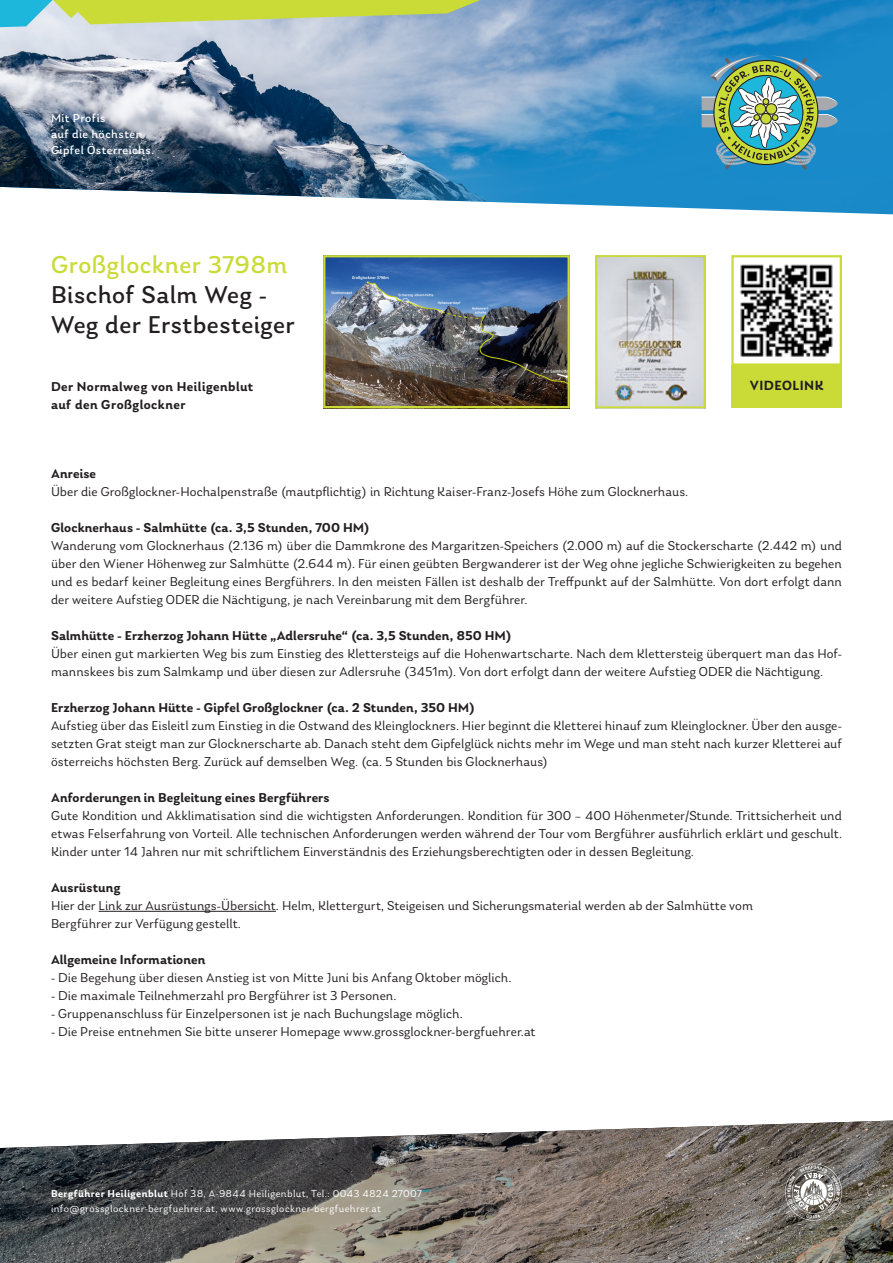
<style>
.page{position:relative;width:893px;height:1263px;background:#fff}
.page>*{position:absolute;margin:0;border:0;box-sizing:border-box;transform-origin:0 0}
.t1{font:25.5px "Laca";letter-spacing:.015em;color:#231f20}
.t2{font:25.5px "Laca";letter-spacing:.015em;color:#cadb37}
.t3{font:600 13.95px "Laca";letter-spacing:.03em;color:#231f20}
.t4{font:13.5px/18px "Laca";letter-spacing:.005em;color:#231f20;text-align:justify}
.t5{font:600 13.5px "Laca";letter-spacing:.01em;color:#231f20}
.t6{font:600 13.5px "Laca";letter-spacing:.03em;color:#231f20}
.t7{font:600 13.5px "Laca";letter-spacing:.035em;color:#231f20}
.t8{font:12.15px "Laca";letter-spacing:.035em;color:#fff}
.t9{font:10.5px "Laca";letter-spacing:.035em;color:#fff}
.s1{font-weight:600}
</style>
<div class="page">
<img style="left:0;top:0;width:893px;height:214px">
<img style="left:0;top:1120px;width:893px;height:143px">
<svg style="left:702px;top:55px;width:136px;height:115px;background:#69a298"></svg>
<svg style="left:0;top:0;width:480px;height:27px;background:#b6d17c"></svg>
<svg style="left:785px;top:1163px;width:57px;height:57px;background:#938f8b"></svg>
<img style="left:326px;top:258px;width:241px;height:147px">
<div style="left:323px;top:255px;width:247px;height:153px;border:2px solid #cadb37"></div>
<hr style="left:99px;top:911px;width:177px;height:1px;background:#231f20">
<img style="left:740px;top:264px;width:93px;height:93px">
<div style="left:731px;top:255px;width:111px;height:111px;border:2px solid #cadb37"></div>
<div style="left:731px;top:366px;width:111px;height:42px;background:#cadb37"></div>
<img style="left:598px;top:258px;width:105px;height:147px">
<div style="left:595px;top:255px;width:111px;height:153px;border:2px solid #cadb37"></div>
<p class="t8" style="left:51px;top:110px;width:56px">Mit Profis</p>
<p class="t8" style="left:51px;top:127px;width:93px">auf die höchsten</p>
<p class="t8" style="left:51px;top:143px;width:105px">Gipfel Österreichs.</p>
<p class="t2" style="left:51px;top:250px;width:238px">Großglockner 3798m</p>
<p class="t1" style="left:51px;top:280px;width:218px">Bischof Salm Weg -</p>
<p class="t1" style="left:51px;top:310px;width:245px">Weg der Erstbesteiger</p>
<p class="t6" style="left:51px;top:379px;width:204px">Der Normalweg von Heiligenblut</p>
<p class="t7" style="left:51px;top:397px;width:136px">auf den Großglockner</p>
<p class="t3" style="left:750px;top:377px;width:75px">VIDEOLINK</p>
<p class="t5" style="left:51px;top:465px;width:47px">Anreise</p>
<p class="t4" style="left:51px;top:482px;width:639px">Über die Großglockner-Hochalpenstraße (mautpflichtig) in Richtung Kaiser-Franz-Josefs Höhe zum Glocknerhaus.</p>
<p class="t5" style="left:51px;top:519px;width:321px">Glocknerhaus - Salmhütte (ca. 3,5 Stunden, 700 HM)</p>
<p class="t4" style="left:51px;top:536px;width:792px">Wanderung vom Glocknerhaus (2.136 m) über die Dammkrone des Margaritzen-Speichers (2.000 m) auf die Stockerscharte (2.442 m) und über den Wiener Höhenweg zur Salmhütte (2.644 m). Für einen geübten Bergwanderer ist der Weg ohne jegliche Schwierigkeiten zu begehen und es bedarf keiner Begleitung eines Bergführers. In den meisten Fällen ist deshalb der Treffpunkt auf der Salmhütte. Von dort erfolgt dann der weitere Aufstieg ODER die Nächtigung, je nach Vereinbarung mit dem Bergführer.</p>
<p class="t5" style="left:51px;top:627px;width:462px">Salmhütte - Erzherzog Johann Hütte „Adlersruhe“ (ca. 3,5 Stunden, 850 HM)</p>
<p class="t4" style="left:51px;top:644px;width:792px">Über einen gut markierten Weg bis zum Einstieg des Klettersteigs auf die Hohenwartscharte. Nach dem Klettersteig überquert man das Hof&shy;mannskees bis zum Salmkamp und über diesen zur Adlersruhe (3451m). Von dort erfolgt dann der weitere Aufstieg ODER die Nächtigung.</p>
<p class="t5" style="left:51px;top:699px;width:426px">Erzherzog Johann Hütte - Gipfel Großglockner (ca. 2 Stunden, 350 HM)</p>
<p class="t4" style="left:51px;top:716px;width:792px">Aufstieg über das Eisleitl zum Einstieg in die Ostwand des Kleinglockners. Hier beginnt die Kletterei hinauf zum Kleinglockner. Über den ausge&shy;setzten Grat steigt man zur Glocknerscharte ab. Danach steht dem Gipfelglück nichts mehr im Wege und man steht nach kurzer Kletterei auf österreichs höchsten Berg. Zurück auf demselben Weg. (ca. 5 Stunden bis Glocknerhaus)</p>
<p class="t5" style="left:51px;top:789px;width:280px">Anforderungen in Begleitung eines Bergführers</p>
<p class="t4" style="left:51px;top:806px;width:792px">Gute Kondition und Akklimatisation sind die wichtigsten Anforderungen. Kondition für 300 – 400 Höhenmeter/Stunde. Trittsicherheit und etwas Felserfahrung von Vorteil. Alle technischen Anforderungen werden während der Tour vom Bergführer ausführlich erklärt und geschult.<br>Kinder unter 14 Jahren nur mit schriftlichem Einverständnis des Erziehungsberechtigten oder in dessen Begleitung.</p>
<p class="t5" style="left:51px;top:879px;width:71px">Ausrüstung</p>
<p class="t4" style="left:51px;top:896px;width:703px">Hier der Link zur Ausrüstungs-Übersicht. Helm, Klettergurt, Steigeisen und Sicherungsmaterial werden ab der Salmhütte vom</p>
<p class="t4" style="left:51px;top:914px;width:191px">Bergführer zur Verfügung gestellt.</p>
<p class="t5" style="left:51px;top:951px;width:156px">Allgemeine Informationen</p>
<p class="t4" style="left:51px;top:968px;width:462px">- Die Begehung über diesen Anstieg ist von Mitte Juni bis Anfang Oktober möglich.</p>
<p class="t4" style="left:51px;top:986px;width:347px">- Die maximale Teilnehmerzahl pro Bergführer ist 3 Personen.</p>
<p class="t4" style="left:51px;top:1004px;width:413px">- Gruppenanschluss für Einzelpersonen ist je nach Buchungslage möglich.</p>
<p class="t4" style="left:51px;top:1022px;width:486px">- Die Preise entnehmen Sie bitte unserer Homepage www.grossglockner-bergfuehrer.at</p>
<p class="t9" style="left:51px;top:1187px;width:372px"><span class="s1">Bergführer Heiligenblut</span> Hof 38, A-9844 Heiligenblut, Tel.: 0043 4824 27007</p>
<p class="t9" style="left:51px;top:1202px;width:331px">info@grossglockner-bergfuehrer.at, www.grossglockner-bergfuehrer.at</p>
</div>
